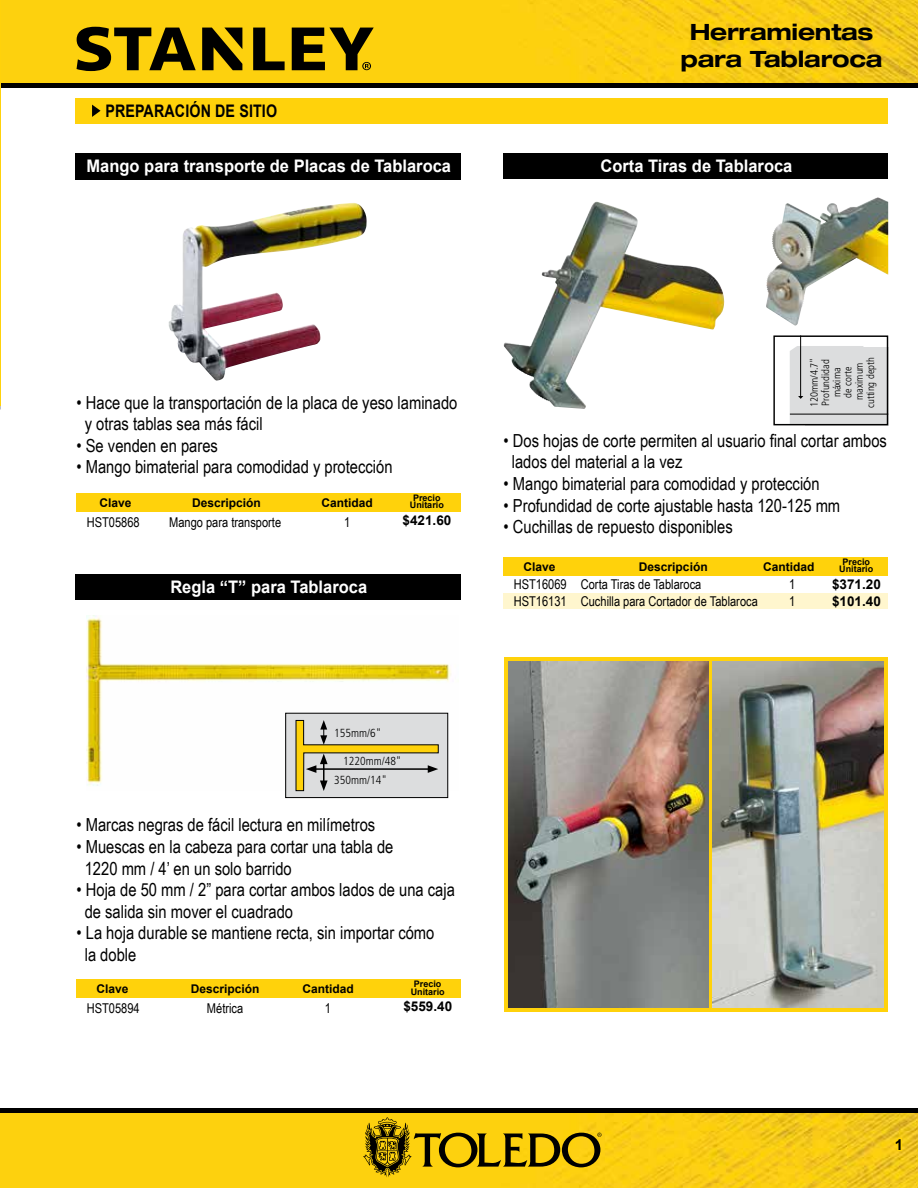
<style>
.page{position:relative;width:918px;height:1188px;background:#fff}
.page>*{position:absolute;margin:0;border:0;box-sizing:border-box;transform-origin:0 0}
.t1{font:700 expanded 22.5px/27px "Helvetica Neue";letter-spacing:-.01em;color:#000;text-align:center}
.t2{font:18px/21.6px "Arial Narrow";color:#000}
.t3{font:700 17.4px "Arial";color:#fff;scale:.95 1}
.t4{font:700 17.4px "Arial";letter-spacing:.01em;color:#000;scale:.82 1}
.t5{font:700 15px "Arial";color:#000}
.t6{font:13.5px/16.2px "Arial Narrow";color:#000}
.t7{font:700 13.5px/16.2px "Arial";color:#000}
.t8{font:700 12px "Arial";color:#000}
.t9{font:300 condensed 11.7px/19.4px "Frutiger LT Std";color:#000}
.t10{font:300 condensed 10.5px/11.2px "Frutiger LT Std";color:#000;text-align:center}
.t11{font:700 9px/7.5px "Arial";color:#000;text-align:center}
</style>
<div class="page">
<img style="left:0;top:1113px;width:918px;height:75px">
<img style="left:1px;top:0;width:917px;height:84px">
<hr style="left:0;top:84px;width:918px;height:4px;background:#000">
<div style="left:0;top:1108px;width:918px;height:5px;background:#000"></div>
<svg style="left:893px;top:1135px;width:11px;height:18px"></svg>
<svg style="left:363px;top:1117px;width:239px;height:60px;background:#c19f0b"></svg>
<svg style="left:202px;top:28px;width:40px;height:42px;background:#554604"></svg>
<svg style="left:253px;top:28px;width:32px;height:42px"></svg>
<svg style="left:77px;top:27px;width:119px;height:44px;background:#7b6506"></svg>
<svg style="left:292px;top:28px;width:82px;height:42px;background:#786306"></svg>
<hr style="left:0;top:0;width:1px;height:405px;background:#ffd20b">
<img style="left:86px;top:615px;width:365px;height:176px">
<div style="left:504px;top:594px;width:384px;height:15px;background:#fff6ce"></div>
<div style="left:75px;top:153px;width:386px;height:26px;background:#000"></div>
<div style="left:504px;top:153px;width:384px;height:26px;background:#000"></div>
<div style="left:75px;top:575px;width:386px;height:25px;background:#000"></div>
<div style="left:75px;top:98px;width:813px;height:25px;background:#ffd20b"></div>
<div style="left:77px;top:493px;width:384px;height:18px;background:#ffd20b"></div>
<div style="left:504px;top:557px;width:384px;height:18px;background:#ffd20b"></div>
<div style="left:77px;top:979px;width:384px;height:19px;background:#ffd20b"></div>
<svg style="left:92px;top:105px;width:9px;height:12px"></svg>
<div style="left:286px;top:713px;width:162px;height:85px;background:#dcddde"></div>
<div style="left:285px;top:713px;width:163px;height:85px;border:1px solid #000"></div>
<svg style="left:295px;top:720px;width:144px;height:71px"></svg>
<div style="left:805px;top:347px;width:83px;height:78px;background:#dcddde"></div>
<div style="left:773px;top:335px;width:115px;height:90px;border:1px solid #000"></div>
<svg style="left:790px;top:346px;width:73px;height:78px"></svg>
<hr style="left:800px;top:335px;width:1px;height:62px;background:#000">
<hr style="left:790px;top:414px;width:98px;height:1px;background:#000">
<svg style="left:504px;top:657px;width:383px;height:354px;background:#f2cb20"></svg>
<img style="left:713px;top:661px;width:170px;height:346px">
<img style="left:508px;top:661px;width:201px;height:346px">
<img style="left:168px;top:203px;width:199px;height:178px">
<img style="left:768px;top:197px;width:110px;height:80px">
<img style="left:504px;top:202px;width:221px;height:207px">
<p class="t4" style="left:105px;top:99px;width:211px">PREPARACIÓN DE SITIO</p>
<p class="t1" style="left:680px;top:18px;width:204px">Herramientas para Tablaroca</p>
<p class="t3" style="left:87px;top:154px;width:385px">Mango para transporte de Placas de Tablaroca</p>
<p class="t3" style="left:601px;top:154px;width:204px">Corta Tiras de Tablaroca</p>
<p class="t2" style="left:85px;top:391px;width:374px;text-indent:-8px">• Hace que la transportación de la placa de yeso laminado y otras tablas sea más fácil</p>
<p class="t2" style="left:77px;top:434px;width:143px">• Se venden en pares</p>
<p class="t2" style="left:77px;top:456px;width:318px">• Mango bimaterial para comodidad y protección</p>
<p class="t8" style="left:99px;top:494px;width:34px">Clave</p>
<p class="t6" style="left:87px;top:513px;width:54px">HST05868</p>
<p class="t8" style="left:192px;top:494px;width:70px">Descripción</p>
<p class="t6" style="left:169px;top:513px;width:113px">Mango para transporte</p>
<p class="t8" style="left:321px;top:494px;width:53px">Cantidad</p>
<p class="t6" style="left:344px;top:513px;width:8px">1</p>
<p class="t3" style="left:170px;top:576px;width:209px">Regla “T” para Tablaroca</p>
<p class="t11" style="left:410px;top:494px;width:36px">Precio<br>Unitario</p>
<p class="t7" style="left:403px;top:513px;width:50px">$421.60</p>
<p class="t10" style="left:809px;top:408px;width:53px;rotate:-90deg">120mm/4.7"<br>Profundidad máxima<br>de corte maximum cutting depth</p>
<p class="t2" style="left:512px;top:429px;width:377px;text-indent:-8px">• Dos hojas de corte permiten al usuario final cortar ambos lados del material a la vez</p>
<p class="t2" style="left:504px;top:472px;width:318px">• Mango bimaterial para comodidad y protección</p>
<p class="t2" style="left:504px;top:494px;width:338px">• Profundidad de corte ajustable hasta 120-125 mm</p>
<p class="t2" style="left:504px;top:515px;width:231px">• Cuchillas de repuesto disponibles</p>
<p class="t8" style="left:524px;top:559px;width:34px">Clave</p>
<p class="t6" style="left:514px;top:576px;width:54px">HST16069<br>HST16131</p>
<p class="t8" style="left:639px;top:559px;width:70px">Descripción</p>
<p class="t8" style="left:763px;top:559px;width:53px">Cantidad</p>
<p class="t6" style="left:581px;top:576px;width:179px">Corta Tiras de Tablaroca<br>Cuchilla para Cortador de Tablaroca</p>
<p class="t6" style="left:789px;top:576px;width:8px">1<br>1</p>
<p class="t11" style="left:839px;top:558px;width:36px">Precio<br>Unitario</p>
<p class="t7" style="left:832px;top:577px;width:50px">$371.20 $101.40</p>
<p class="t9" style="left:334px;top:723px;width:49px">155mm/6"</p>
<p class="t9" style="left:334px;top:751px;width:69px;text-indent:9px">1220mm/48"<br>350mm/14"</p>
<p class="t2" style="left:77px;top:814px;width:300px">• Marcas negras de fácil lectura en milímetros</p>
<p class="t2" style="left:85px;top:835px;width:310px;text-indent:-8px">• Muescas en la cabeza para cortar una tabla de<br>1220 mm / 4’ en un solo barrido</p>
<p class="t2" style="left:85px;top:878px;width:372px;text-indent:-8px">• Hoja de 50 mm / 2” para cortar ambos lados de una caja de salida sin mover el cuadrado</p>
<p class="t2" style="left:85px;top:922px;width:351px;text-indent:-8px">• La hoja durable se mantiene recta, sin importar cómo la doble</p>
<p class="t8" style="left:96px;top:981px;width:34px">Clave</p>
<p class="t6" style="left:87px;top:1000px;width:54px">HST05894</p>
<p class="t8" style="left:191px;top:981px;width:70px">Descripción</p>
<p class="t6" style="left:207px;top:1000px;width:38px">Métrica</p>
<p class="t8" style="left:302px;top:981px;width:53px">Cantidad</p>
<p class="t6" style="left:325px;top:1000px;width:8px">1</p>
<p class="t11" style="left:411px;top:980px;width:36px">Precio<br>Unitario</p>
<p class="t7" style="left:403px;top:999px;width:50px">$559.40</p>
<p class="t5" style="left:895px;top:1134px;width:10px">1</p>
</div>
